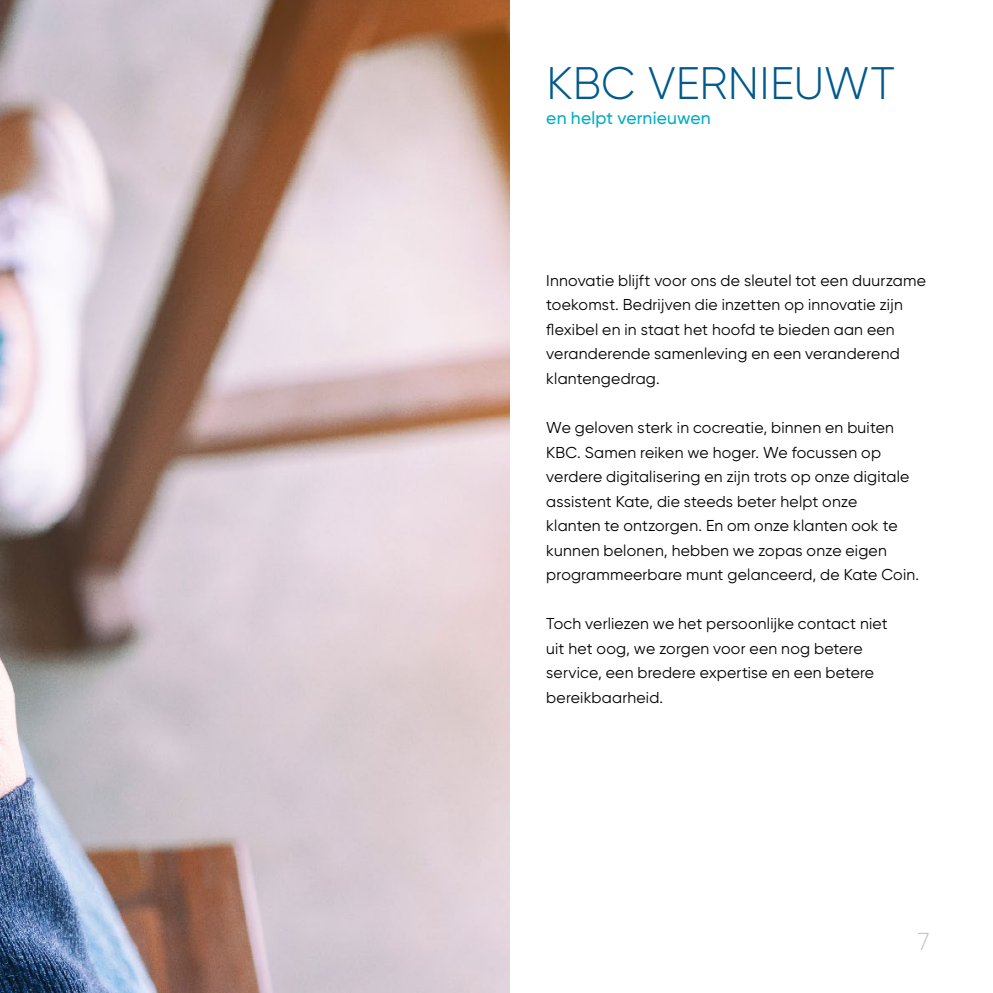
<style>
.page{position:relative;width:993px;height:993px;background:#fff}
.page>*{position:absolute;margin:0;border:0;box-sizing:border-box;transform-origin:0 0}
.t1{font:300 45.5px "Gilroy";letter-spacing:.005em;color:#005a8d}
.t2{font:300 24.5px "Gilroy";color:#c6c6c6}
.t3{font:500 17.5px "Gilroy";letter-spacing:.01em;color:#00aec3}
.t4{font:15.75px/24.5px "Gilroy";letter-spacing:.015em;color:#000}
</style>
<div class="page">
<img style="left:0;top:0;width:509px;height:992px">
<h1 class="t1" style="left:546px;top:56px;width:350px">KBC VERNIEUWT</h1>
<p class="t3" style="left:546px;top:107px;width:166px">en helpt vernieuwen</p>
<p class="t4" style="left:546px;top:268px;width:381px">Innovatie blijft voor ons de sleutel tot een duurzame toekomst. Bedrijven die inzetten op innovatie zijn flexibel en in staat het hoofd te bieden aan een veranderende samenleving en een veranderend klantengedrag.</p>
<p class="t4" style="left:546px;top:415px;width:374px">We geloven sterk in cocreatie, binnen en buiten KBC. Samen reiken we hoger. We focussen op verdere digitalisering en zijn trots op onze digitale assistent Kate, die steeds beter helpt onze<br>klanten te ontzorgen. En om onze klanten ook te kunnen belonen, hebben we zopas onze eigen programmeerbare munt gelanceerd, de Kate Coin.</p>
<p class="t4" style="left:546px;top:611px;width:343px">Toch verliezen we het persoonlijke contact niet uit het oog, we zorgen voor een nog betere service, een bredere expertise en een betere bereikbaarheid.</p>
<h2 class="t2" style="left:917px;top:925px;width:14px">7</h2>
</div>
